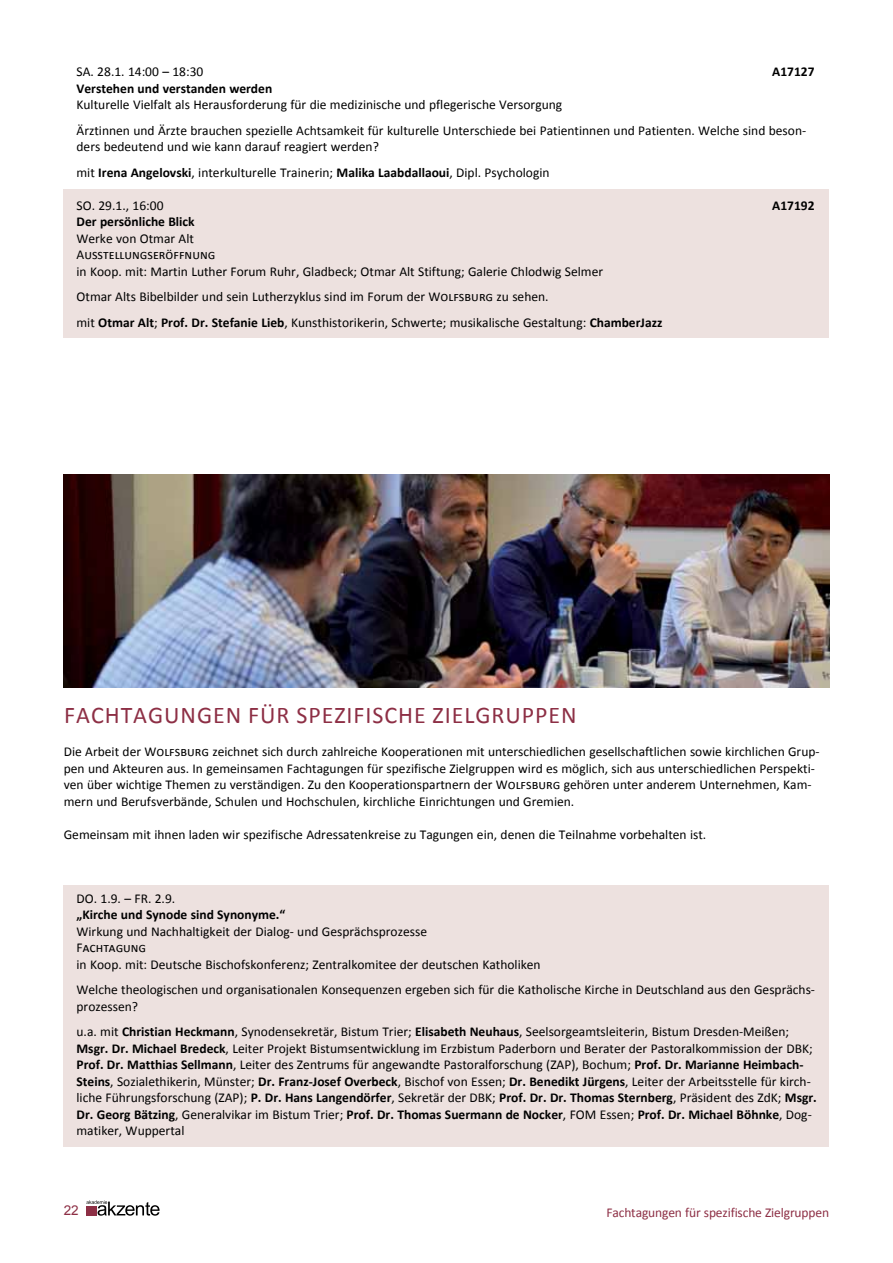
<style>
.page{position:relative;width:893px;height:1263px;background:#fff}
.page>*{position:absolute;margin:0;border:0;box-sizing:border-box;transform-origin:0 0}
.t1{font:24px "Calibri";letter-spacing:.04em;color:#8d2f45}
.t2{font:13.5px/16.5px "Calibri";color:#000}
.t3{font:700 13.5px "Calibri";color:#000}
.t4{font:13.5px "Calibri";letter-spacing:-.01em;color:#8d2f45}
.t5{font:13.5px "Arial";color:#8d2f45}
.s1{font-weight:700}
</style>
<div class="page">
<svg style="left:86px;top:1200px;width:74px;height:16px"></svg>
<div style="left:86px;top:1206px;width:11px;height:9px;background:#8d2f45"></div>
<div style="left:64px;top:189px;width:765px;height:148px;background:#ede1df"></div>
<div style="left:64px;top:885px;width:765px;height:261px;background:#ede1df"></div>
<img style="left:64px;top:475px;width:765px;height:212px">
<p class="t2" style="left:77px;top:63px;width:128px">SA. 28.1. 14:00 – 18:30</p>
<p class="t3" style="left:772px;top:63px;width:44px">A17127</p>
<p class="t3" style="left:77px;top:79px;width:197px">Verstehen und verstanden werden</p>
<p class="t2" style="left:77px;top:92px;width:731px;line-height:25.5px">Kulturelle Vielfalt als Herausforderung für die medizinische und pflegerische Versorgung<br>Ärztinnen und Ärzte brauchen spezielle Achtsamkeit für kulturelle U nterschiede bei Patientinnen und Patienten. Welche sind beson-</p>
<p class="t2" style="left:77px;top:134px;width:475px;line-height:25.5px">ders bedeutend und wie kann darauf reagiert werden?<br>mit <span class="s1">Irena Angelovski</span>, interkulturelle Trainerin; <span class="s1">Malika Laabdallaoui</span>, Dipl. Psychologin</p>
<p class="t2" style="left:77px;top:197px;width:88px">SO. 29.1., 16:00</p>
<p class="t3" style="left:772px;top:196px;width:44px">A17192</p>
<p class="t3" style="left:77px;top:213px;width:120px">Der persönliche Blick</p>
<p class="t2" style="left:77px;top:230px;width:528px">Werke von Otmar Alt<br>Ausstellungseröffnung<br>in Koop. mit: Martin Luther Forum Ruhr, Gladbeck; Otmar Alt Stiftung; Galerie Chlodwig Selmer</p>
<p class="t2" style="left:77px;top:284px;width:587px;line-height:25.5px">Otmar Alts Bibelbilder und sein Lutherzyklus sind im Forum der Wolfsburg zu sehen.<br>mit <span class="s1">Otmar Alt</span>; <span class="s1">Prof. Dr. Stefanie Lieb</span>, Kunsthistorikerin, Schwerte; musikalische Gestaltung: <span class="s1">ChamberJazz</span></p>
<h1 class="t1" style="left:64px;top:700px;width:510px">Fachtagungen für spezifische Zielgruppen</h1>
<p class="t2" style="left:64px;top:743px;width:757px">Die Arbeit der Wolfsburg zeichnet sich durch zahlreiche Kooperationen mit unterschiedlichen gesellschaftlichen sowie kirchlichen Grup&shy;pen und Akteuren aus. I n gemeinsamen Fachtagungen für spezifische Zielgruppen wird es möglich, sich aus unterschiedlichen Perspekti&shy;ven über wichtige Themen zu verständigen. Zu den Kooperationspartnern der Wolfsburg gehören unter anderem U nternehmen, Kam&shy;mern und Berufsverbände, Schulen und Hochschulen, kirchliche Einrichtungen und Gremien.</p>
<p class="t2" style="left:64px;top:826px;width:644px">Gemeinsam mit ihnen laden wir spezifische Adressatenkreise zu Tagungen ein, denen die Teilnahme vorbehalten ist.</p>
<p class="t2" style="left:77px;top:890px;width:100px">DO. 1.9. – FR. 2.9.</p>
<p class="t3" style="left:77px;top:906px;width:210px">„Kirche und Synode sind Synonyme.“</p>
<p class="t2" style="left:77px;top:923px;width:466px">Wirkung und Nachhaltigkeit der Dialog- und Gesprächsprozesse<br>Fachtagung<br>in Koop. mit: Deutsche Bischofskonferenz; Zentralkomitee der deutschen Katholiken</p>
<p class="t2" style="left:77px;top:981px;width:740px">Welche theologischen und organisationalen Konsequenzen ergeben sich für die Katholische Kirche in Deutschland aus den Gesprächs&shy;prozessen?</p>
<p class="t2" style="left:76px;top:1023px;width:742px">u.a. mit <span class="s1">Christian Heckmann</span>, Synodensekretär, Bistum Trier; <span class="s1">Elisabeth Neuhaus</span>, Seelsorgeamtsleiterin, Bistum Dresden-Meißen; <span class="s1">Msgr. Dr. Michael Bredeck</span>, Leiter Projekt Bistumsentwicklung im Erzbistum Paderborn und Berater der Pastoralkommission der DBK; <span class="s1">Prof. Dr. Matthias Sellmann</span>, Leiter des Zentrums für angewandte Pastoralforschung (ZAP), Bochum; <span class="s1">Prof. Dr. Marianne Heimbach-Steins</span>, Sozialethikerin, Münster; <span class="s1">Dr. Franz-Josef Overbeck</span>, Bischof von Essen; <span class="s1">Dr. Benedikt Jürgens</span>, Leiter der Arbeitsstelle für kirch&shy;liche Führungsforschung (ZAP); <span class="s1">P. Dr. Hans Langendörfer</span>, Sekretär der DBK; <span class="s1">Prof. Dr. Dr. Thomas Sternberg</span>, Präsident des ZdK; <span class="s1">Msgr.<br>Dr. Georg Bätzing</span>, Generalvikar im Bistum Trier; <span class="s1">Prof. Dr. Thomas Suermann de Nocker</span>, FO M Essen; <span class="s1">Prof. Dr. Michael Böhnke</span>, Dog&shy;matiker, Wuppertal</p>
<p class="t5" style="left:64px;top:1202px;width:16px">22</p>
<p class="t4" style="left:606px;top:1204px;width:224px">Fachtagungen für spezifische Zielgruppen</p>
</div>
